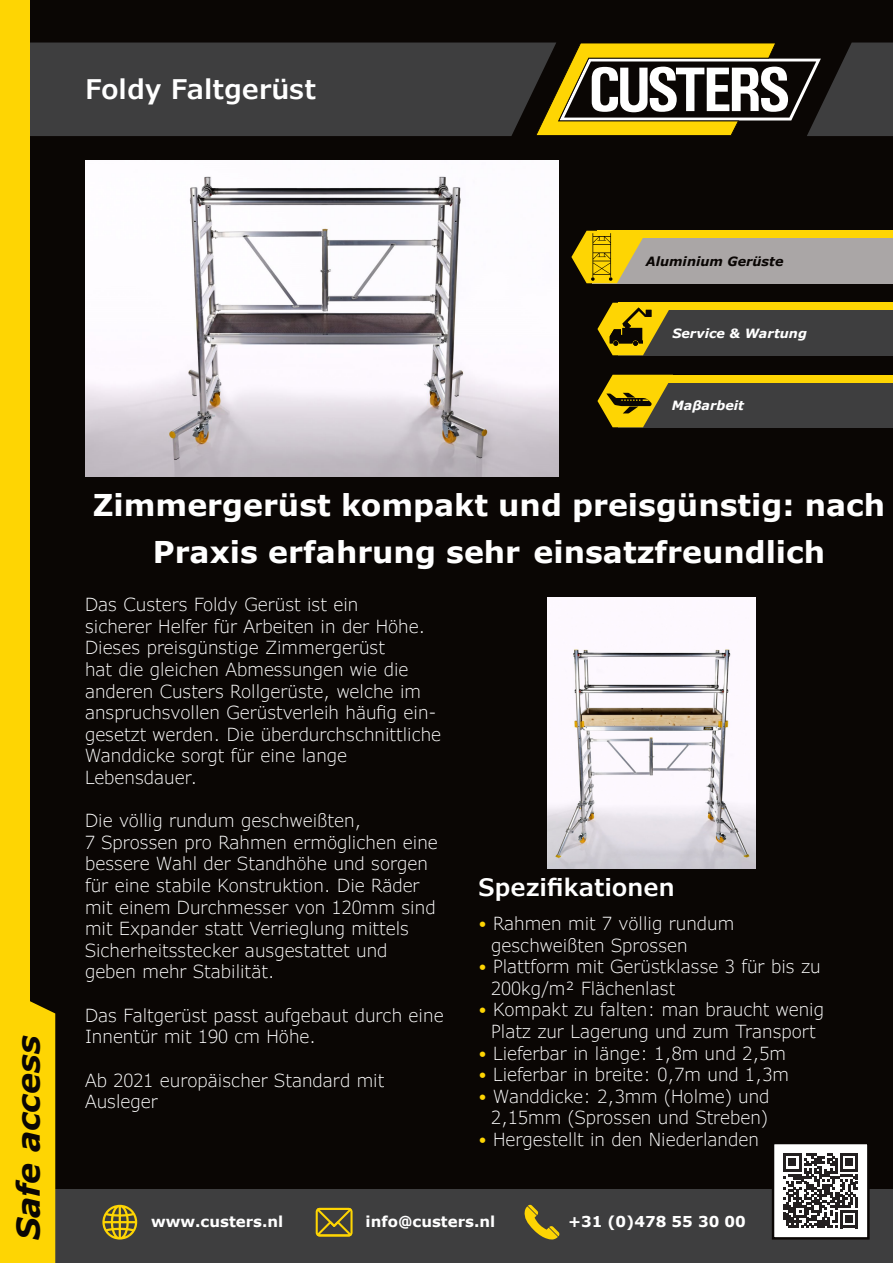
<style>
.page{position:relative;width:893px;height:1263px;background:#0a0604}
.page>*{position:absolute;margin:0;border:0;box-sizing:border-box;transform-origin:0 0}
.t1{font:italic 700 31.5px "Verdana Pro";color:#0a0604}
.Titel{font:700 30px/46.8px "Verdana Pro";color:#fff;text-align:center}
.t2{font:600 27px "Verdana Pro";color:#fff}
.Subkop_specificaties{font:600 24px "Verdana Pro";color:#fff}
.Platte_tekst{font:300 18px/21.6px "Verdana Pro";color:#fff}
.t3{font:700 15px "Verdana";color:#fff}
.Titel-2{font:italic 700 12.75px "Verdana Pro";color:#fff}
.t4{font:italic 700 12.75px "Verdana Pro";color:#0a0604}
.s1{color:#fed503}
</style>
<div class="page">
<div style="left:0;top:1189px;width:893px;height:74px;background:#3e3e3f"></div>
<div style="left:30px;top:43px;width:505px;height:93px;background:#3e3e3f"></div>
<svg style="left:316px;top:1208px;width:37px;height:28px"></svg>
<svg style="left:524px;top:1204px;width:36px;height:36px"></svg>
<svg style="left:102px;top:1205px;width:35px;height:34px"></svg>
<div style="left:0;top:0;width:30px;height:1263px;background:#fed503"></div>
<div style="left:30px;top:1001px;width:25px;height:262px;background:#fed503"></div>
<svg style="left:535px;top:43px;width:358px;height:93px"></svg>
<div style="left:618px;top:310px;width:275px;height:45px;background:#3e3e3f"></div>
<div style="left:618px;top:382px;width:275px;height:45px;background:#3e3e3f"></div>
<div style="left:592px;top:238px;width:301px;height:45px;background:#aaa6a6"></div>
<div style="left:618px;top:303px;width:275px;height:7px;background:#fed503"></div>
<div style="left:618px;top:375px;width:275px;height:7px;background:#fed503"></div>
<div style="left:597px;top:231px;width:296px;height:7px;background:#fed503"></div>
<svg style="left:597px;top:303px;width:72px;height:52px"></svg>
<svg style="left:597px;top:375px;width:76px;height:52px"></svg>
<svg style="left:571px;top:231px;width:72px;height:52px"></svg>
<div style="left:773px;top:1143px;width:95px;height:95px;background:#fff"></div>
<svg style="left:783px;top:1153px;width:75px;height:75px"></svg>
<div style="left:772px;top:1142px;width:98px;height:97px;border:2px solid #0a0604"></div>
<img style="left:85px;top:161px;width:474px;height:315px">
<img style="left:547px;top:597px;width:209px;height:271px">
<p class="t2" style="left:85px;top:72px;width:232px">Foldy Faltgerüst</p>
<h1 class="t1" style="left:8px;top:1240px;width:206px;rotate:-90deg">Safe access</h1>
<p class="t4" style="left:646px;top:253px;width:139px">Aluminium Gerüste</p>
<p class="Titel-2" style="left:672px;top:325px;width:136px">Service &amp; Wartung</p>
<p class="Titel-2" style="left:672px;top:397px;width:74px">Maβarbeit</p>
<p class="Titel" style="left:93px;top:482px;width:794px">Zimmergerüst kompakt und preisgünstig: nach<br>Praxis erfahrung sehr einsatzfreundlich</p>
<p class="Platte_tekst" style="left:85px;top:594px;width:353px">Das Custers Foldy Gerüst ist ein<br>sicherer Helfer für Arbeiten in der Höhe.<br>Dieses preisgünstige Zimmergerüst<br>hat die gleichen Abmessungen wie die anderen Custers Rollgerüste, welche im anspruchsvollen Gerüstverleih häufig ein-</p>
<p class="Platte_tekst" style="left:85px;top:724px;width:358px">gesetzt werden. Die überdurchschnittliche</p>
<p class="Platte_tekst" style="left:85px;top:745px;width:264px">Wanddicke sorgt für eine lange<br>Lebensdauer.</p>
<p class="Platte_tekst" style="left:85px;top:810px;width:354px">Die völlig rundum geschweißten,<br>7 Sprossen pro Rahmen ermöglichen eine bessere Wahl der Standhöhe und sorgen für eine stabile Konstruktion. Die Räder mit einem Durchmesser von 120mm sind mit Expander statt Verrieglung mittels Sicherheitsstecker ausgestattet und geben mehr Stabilität.</p>
<p class="Platte_tekst" style="left:85px;top:1004px;width:360px">Das Faltgerüst passt aufgebaut durch eine<br>Innentür mit 190 cm Höhe.</p>
<p class="Platte_tekst" style="left:85px;top:1069px;width:301px">Ab 2021 europäischer Standard mit<br>Ausleger</p>
<p class="Subkop_specificaties" style="left:478px;top:871px;width:198px">Spezifikationen</p>
<p class="Platte_tekst" style="left:491px;top:913px;width:245px;text-indent:-13px"><span class="s1">•</span> Rahmen mit 7 völlig rundum geschweißten Sprossen</p>
<p class="Platte_tekst" style="left:478px;top:956px;width:344px"><span class="s1">•</span> Plattform mit Gerüstklasse 3 für bis zu</p>
<p class="Platte_tekst" style="left:491px;top:978px;width:185px">200kg/m² Flächenlast</p>
<p class="Platte_tekst" style="left:478px;top:999px;width:347px;text-align:center"><span class="s1">•</span> Kompakt zu falten: man braucht wenig<br>Platz zur Lagerung und zum Transport</p>
<p class="Platte_tekst" style="left:478px;top:1042px;width:309px"><span class="s1">•</span> Lieferbar in länge: 1,8m und 2,5m</p>
<p class="Platte_tekst" style="left:478px;top:1064px;width:312px"><span class="s1">•</span> Lieferbar in breite: 0,7m und 1,3m</p>
<p class="Platte_tekst" style="left:478px;top:1086px;width:293px;text-align:right"><span class="s1">•</span> Wanddicke: 2,3mm (Holme) und<br>2,15mm (Sprossen und Streben)</p>
<p class="Platte_tekst" style="left:478px;top:1129px;width:282px"><span class="s1">•</span> Hergestellt in den Niederlanden</p>
<p class="t3" style="left:151px;top:1211px;width:134px">www.custers.nl</p>
<p class="t3" style="left:366px;top:1211px;width:131px">info@custers.nl</p>
<p class="t3" style="left:568px;top:1211px;width:179px">+31 (0)478 55 30 00</p>
</div>
